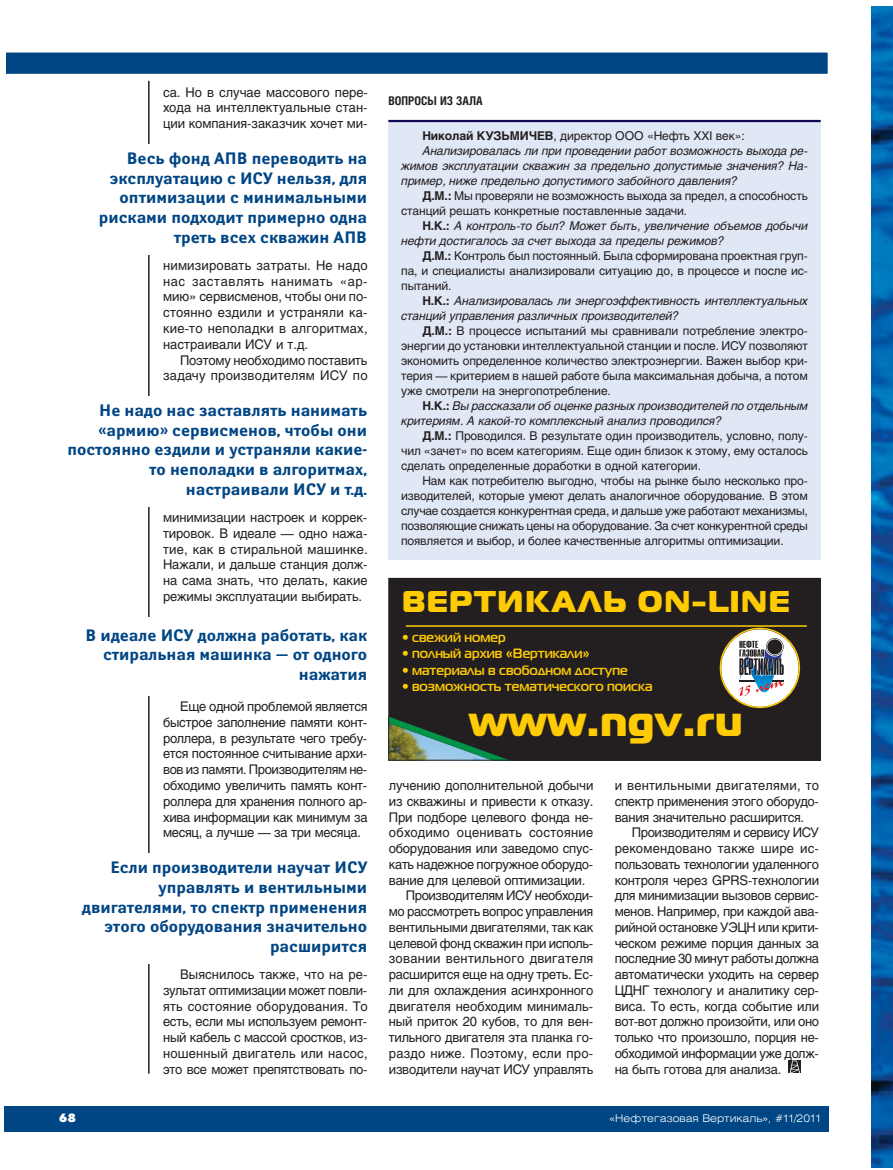
<style>
.page{position:relative;width:893px;height:1170px;background:#fff}
.page>*{position:absolute;margin:0;border:0;box-sizing:border-box;transform-origin:0 0}
.t1{font:42px "Magistral Black C";letter-spacing:.03em;color:#ffcb04}
.t2{font:30px "Magistral Black C";letter-spacing:.055em;color:#ffcb04}
.t3{font:700 16.5px/19.8px "Yanus C";color:#004584;text-align:right}
.t4{font:700 13.5px "Magistral C";color:#ffcb04}
.t5{font:13.2px/15.8px "Helios";letter-spacing:-.02em;color:#231f20;text-align:justify}
.t6{font:13.2px "Helios";letter-spacing:.02em;color:#231f20}
.t7{font:13.2px "Helios";color:#231f20}
.t8{font:13.2px "Helios";letter-spacing:.015em;color:#231f20}
.t9{font:12px "Helios";letter-spacing:-.01em;color:#231f20}
.t10{font:italic 12px "Helios";letter-spacing:-.01em;color:#231f20}
.t11{font:700 12px "Helios Cond";color:#231f20}
.t12{font:12px "Futura Futuris XC";color:#fff}
.t13{font:300 10.5px "Helios Ext";color:#fff}
.s1{font-weight:700}
.s2{font-weight:700;font-style:normal}
</style>
<div class="page">
<div style="left:4px;top:1106px;width:825px;height:25px;background:#004584"></div>
<div style="left:788px;top:1060px;width:13px;height:13px;background:#231f20"></div>
<svg style="left:790px;top:1060px;width:10px;height:13px"></svg>
<div style="left:6px;top:53px;width:822px;height:21px;background:#004584"></div>
<div style="left:4px;top:51px;width:825px;height:24px;border:2px solid #fff"></div>
<hr style="left:148px;top:81px;width:2px;height:992px;background:#231f20">
<div style="left:388px;top:121px;width:433px;height:438px;background:#e0e7f5"></div>
<hr style="left:388px;top:120px;width:433px;height:2px;background:#140858">
<div style="left:55px;top:853px;width:312px;height:110px;background:#fff"></div>
<div style="left:389px;top:578px;width:431px;height:182px;background:#231f20"></div>
<hr style="left:406px;top:625px;width:401px;height:1px;background:#ffcb04">
<svg style="left:390px;top:717px;width:113px;height:41px"></svg>
<img style="left:720px;top:627px;width:80px;height:81px">
<div style="left:388px;top:578px;width:433px;height:182px;border:1px solid #231f20"></div>
<img style="left:872px;top:6px;width:21px;height:1161px">
<div style="left:55px;top:396px;width:312px;height:110px;background:#fff"></div>
<div style="left:55px;top:144px;width:312px;height:110px;background:#fff"></div>
<p class="t5" style="left:163px;top:85px;width:206px">са. Но в случае массового пере&shy;хода на интеллектуальные стан&shy;ции компания-заказчик хочет ми-</p>
<p class="t3" style="left:99px;top:149px;width:270px">Весь фонд АПВ переводить на эксплуатацию с ИСУ нельзя, для оптимизации с минимальными рисками подходит примерно одна треть всех скважин АПВ</p>
<p class="t5" style="left:163px;top:259px;width:206px">нимизировать затраты. Не надо нас заставлять нанимать «ар&shy;мию» сервисменов, чтобы они по&shy;стоянно ездили и устраняли ка&shy;кие-то неполадки в алгоритмах, настраивали ИСУ и т.д.</p>
<p class="t5" style="left:163px;top:353px;width:206px;text-align:right">Поэтому необходимо поставить задачу производителям ИСУ по</p>
<p class="t3" style="left:67px;top:401px;width:301px">Не надо нас заставлять нанимать «армию» сервисменов, чтобы они постоянно ездили и устраняли какие&shy;то неполадки в алгоритмах, настраивали ИСУ и т.д.</p>
<p class="t5" style="left:163px;top:511px;width:206px">минимизации настроек и коррек&shy;тировок. В идеале — одно нажа&shy;тие, как в стиральной машинке.<br>Нажали, и дальше станция долж&shy;на сама знать, что делать, какие режимы эксплуатации выбирать.</p>
<p class="t3" style="left:85px;top:626px;width:283px">В идеале ИСУ должна работать, как стиральная машинка — от одного нажатия</p>
<p class="t5" style="left:163px;top:700px;width:206px;text-indent:17px">Еще одной проблемой является быстрое заполнение памяти конт&shy;роллера, в результате чего требу&shy;ется постоянное считывание архи&shy;вов из памяти. Производителям не&shy;обходимо увеличить память конт&shy;роллера для хранения полного ар&shy;хива информации как минимум за месяц, а лучше — за три месяца.</p>
<p class="t3" style="left:82px;top:858px;width:287px">Если производители научат ИСУ управлять и вентильными двигателями, то спектр применения этого оборудования значительно расширится</p>
<p class="t12" style="left:59px;top:1113px;width:18px">68</p>
<p class="t5" style="left:163px;top:967px;width:206px;text-indent:17px">Выяснилось также, что на ре&shy;зультат оптимизации может повли&shy;ять состояние оборудования. То есть, если мы используем ремонт&shy;ный кабель с массой сростков, из&shy;ношенный двигатель или насос, это все может препятствовать по-</p>
<p class="t11" style="left:388px;top:96px;width:96px">ВОПРОСЫ ИЗ ЗАЛА</p>
<p class="t9" style="left:422px;top:131px;width:324px"><span class="s1">Николай КУЗЬМИЧЕВ</span>, директор ООО «Нефть XXI век»:</p>
<p class="t10" style="left:422px;top:146px;width:387px">Анализировалась ли при проведении работ возможность выхода ре-</p>
<p class="t10" style="left:401px;top:161px;width:408px">жимов эксплуатации скважин за предельно допустимые значения? На-</p>
<p class="t10" style="left:401px;top:176px;width:338px">пример, ниже предельно допустимого забойного давления?</p>
<p class="t9" style="left:422px;top:191px;width:387px"><span class="s1">Д.М.:</span> Мы проверяли не возможность выхода за предел, а способность</p>
<p class="t9" style="left:401px;top:206px;width:288px">станций решать конкретные поставленные задачи.</p>
<p class="t10" style="left:422px;top:221px;width:387px"><span class="s2">Н.К.:</span> А контроль-то был? Может быть, увеличение объемов добычи</p>
<p class="t10" style="left:401px;top:236px;width:325px">нефти достигалось за счет выхода за пределы режимов?</p>
<p class="t9" style="left:422px;top:251px;width:387px"><span class="s1">Д.М.:</span> Контроль был постоянный. Была сформирована проектная груп-</p>
<p class="t9" style="left:401px;top:266px;width:408px">па, и специалисты анализировали ситуацию до, в процессе и после ис-</p>
<p class="t9" style="left:401px;top:281px;width:52px">пытаний.</p>
<p class="t10" style="left:422px;top:296px;width:387px"><span class="s2">Н.К.:</span> Анализировалась ли энергоэффективность интеллектуальных</p>
<p class="t10" style="left:401px;top:311px;width:279px">станций управления различных производителей?</p>
<p class="t9" style="left:422px;top:326px;width:387px"><span class="s1">Д.М.:</span> В процессе испытаний мы сравнивали потребление электро-</p>
<p class="t9" style="left:401px;top:341px;width:408px">энергии до установки интеллектуальной станции и после. ИСУ позволяют</p>
<p class="t9" style="left:401px;top:356px;width:408px">экономить определенное количество электроэнергии. Важен выбор кри-</p>
<p class="t9" style="left:401px;top:371px;width:408px">терия — критерием в нашей работе была максимальная добыча, а потом</p>
<p class="t9" style="left:401px;top:386px;width:211px">уже смотрели на энергопотребление.</p>
<p class="t10" style="left:422px;top:401px;width:387px"><span class="s2">Н.К.:</span> Вы рассказали об оценке разных производителей по отдельным</p>
<p class="t10" style="left:401px;top:416px;width:322px">критериям. А какой-то комплексный анализ проводился?</p>
<p class="t9" style="left:422px;top:431px;width:387px"><span class="s1">Д.М.:</span> Проводился. В результате один производитель, условно, полу-</p>
<p class="t9" style="left:401px;top:446px;width:408px">чил «зачет» по всем категориям. Еще один близок к этому, ему осталось</p>
<p class="t9" style="left:401px;top:461px;width:301px">сделать определенные доработки в одной категории.</p>
<p class="t9" style="left:422px;top:476px;width:387px">Нам как потребителю выгодно, чтобы на рынке было несколько про-</p>
<p class="t9" style="left:401px;top:491px;width:408px">изводителей, которые умеют делать аналогичное оборудование. В этом</p>
<p class="t9" style="left:401px;top:506px;width:408px">случае создается конкурентная среда, и дальше уже работают механизмы,</p>
<p class="t9" style="left:401px;top:521px;width:408px">позволяющие снижать цены на оборудование. За счет конкурентной среды</p>
<p class="t9" style="left:401px;top:536px;width:384px">появляется и выбор, и более качественные алгоритмы оптимизации.</p>
<h2 class="t2" style="left:402px;top:591px;width:389px">ВЕРТИКАЛЬ ON-LINE</h2>
<p class="t4" style="left:402px;top:632px;width:105px">• свежий номер</p>
<p class="t4" style="left:402px;top:648px;width:189px">• полный архив «Вертикали»</p>
<p class="t4" style="left:402px;top:665px;width:227px">• материалы в свободном доступе</p>
<p class="t4" style="left:402px;top:681px;width:252px">• возможность тематического поиска</p>
<h1 class="t1" style="left:469px;top:706px;width:274px">www.ngv.ru</h1>
<p class="t5" style="left:389px;top:778px;width:206px">лучению дополнительной добычи</p>
<p class="t5" style="left:389px;top:794px;width:206px">из скважины и привести к отказу.</p>
<p class="t5" style="left:389px;top:810px;width:206px">При подборе целевого фонда не-</p>
<p class="t6" style="left:389px;top:827px;width:206px">обходимо оценивать состояние</p>
<p class="t5" style="left:389px;top:841px;width:206px">оборудования или заведомо спус-</p>
<p class="t5" style="left:389px;top:857px;width:206px">кать надежное погружное оборудо-</p>
<p class="t5" style="left:389px;top:873px;width:198px">вание для целевой оптимизации.</p>
<p class="t5" style="left:406px;top:889px;width:189px">Производителям ИСУ необходи-</p>
<p class="t5" style="left:389px;top:904px;width:206px">мо рассмотреть вопрос управления</p>
<p class="t5" style="left:389px;top:920px;width:206px">вентильными двигателями, так как</p>
<p class="t5" style="left:389px;top:936px;width:206px">целевой фонд скважин при исполь-</p>
<p class="t6" style="left:389px;top:953px;width:206px">зовании вентильного двигателя</p>
<p class="t5" style="left:389px;top:967px;width:206px">расширится еще на одну треть. Ес-</p>
<p class="t5" style="left:389px;top:983px;width:206px">ли для охлаждения асинхронного</p>
<p class="t7" style="left:389px;top:1000px;width:206px">двигателя необходим минималь-</p>
<p class="t5" style="left:389px;top:1015px;width:206px">ный приток 20 кубов, то для вен-</p>
<p class="t5" style="left:389px;top:1030px;width:206px">тильного двигателя эта планка го-</p>
<p class="t8" style="left:389px;top:1048px;width:206px">раздо ниже. Поэтому, если про-</p>
<p class="t5" style="left:389px;top:1062px;width:206px">изводители научат ИСУ управлять</p>
<p class="t5" style="left:615px;top:778px;width:206px">и вентильными двигателями, то спектр применения этого оборудо&shy;вания значительно расширится.</p>
<p class="t5" style="left:615px;top:826px;width:206px;text-indent:17px">Производителям и сервису ИСУ рекомендовано также шире ис&shy;пользовать технологии удаленного контроля через GPRS-технологии для минимизации вызовов сервис&shy;менов. Например, при каждой ава&shy;рийной остановке УЭЦН или крити&shy;ческом режиме порция данных за последние 30 минут работы должна автоматически уходить на сервер ЦДНГ технологу и аналитику сер&shy;виса. То есть, когда событие или вот-вот должно произойти, или оно только что произошло, порция не&shy;обходимой информации уже долж&shy;на быть готова для анализа.</p>
<p class="t13" style="left:610px;top:1113px;width:213px">«Нефтегазовая Вертикаль», #11/2011</p>
</div>
